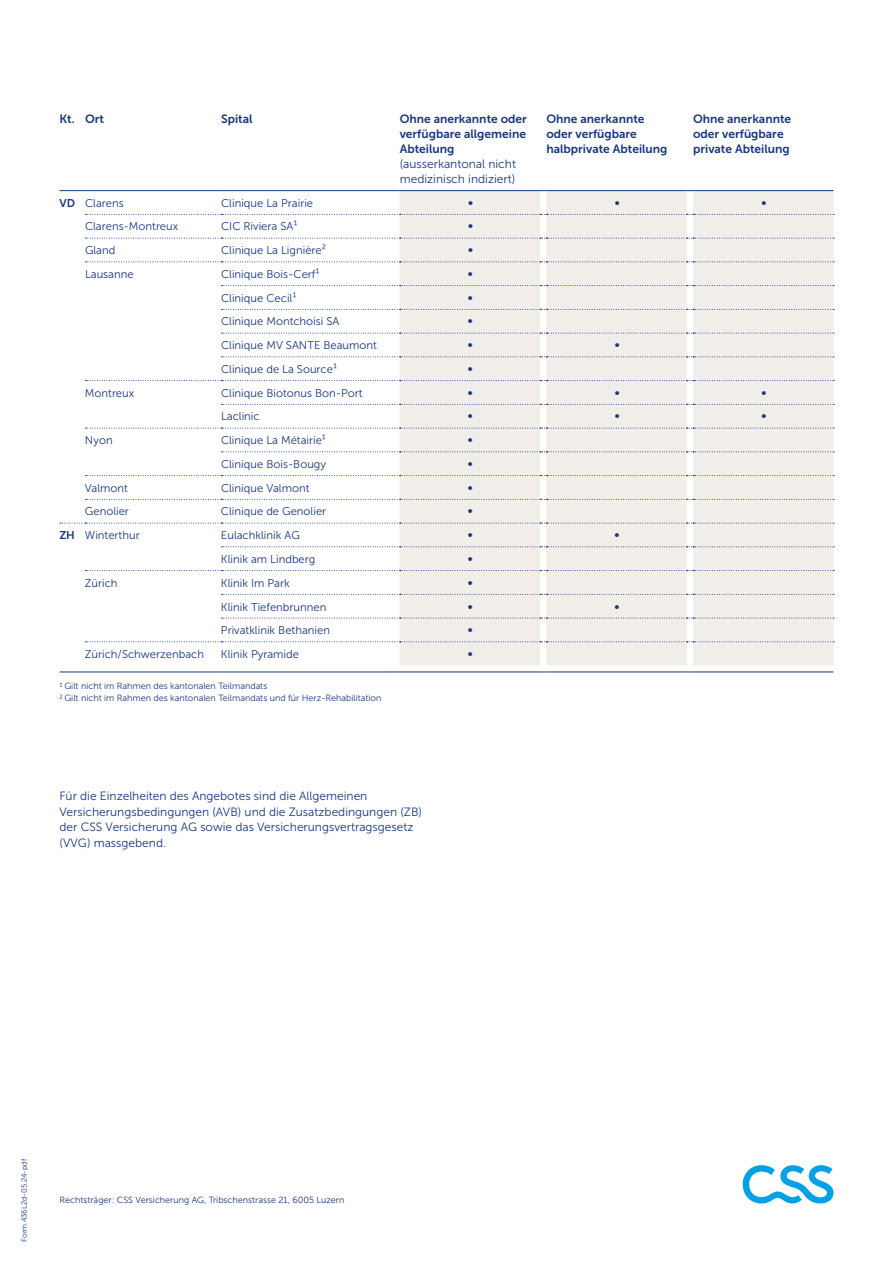
<style>
.page{position:relative;width:893px;height:1263px;background:#fff}
.page>*{position:absolute;margin:0;border:0;box-sizing:border-box;transform-origin:0 0}
.t1{font:12px/15.8px "Museo Sans 300";color:#19367e}
.t2{font:12px/15px "Museo Sans 700";color:#19367e}
.t3{font:11.25px "Museo Sans 300";color:#19367e}
.t4{font:9px/12px "Museo Sans 300";color:#19367e}
.t5{font:7.5px "Museo Sans 300";color:#19367e}
.s1{font-family:"Museo Sans 700"}
</style>
<div class="page">
<svg style="left:743px;top:1165px;width:90px;height:38px"></svg>
<div style="left:400px;top:191px;width:433px;height:474px;background:#f1ede8"></div>
<svg style="left:60px;top:190px;width:25px;height:1px"></svg>
<hr style="left:85px;top:190px;width:136px;height:1px;background:#19367e">
<hr style="left:221px;top:190px;width:179px;height:1px;background:#19367e">
<hr style="left:400px;top:190px;width:140px;height:1px;background:#19367e">
<hr style="left:546px;top:190px;width:141px;height:1px;background:#19367e">
<hr style="left:693px;top:190px;width:140px;height:1px;background:#19367e">
<svg style="left:60px;top:671px;width:25px;height:1px"></svg>
<hr style="left:85px;top:671px;width:136px;height:1px;background:#19367e">
<hr style="left:221px;top:671px;width:179px;height:1px;background:#19367e">
<hr style="left:400px;top:671px;width:140px;height:1px;background:#19367e">
<hr style="left:546px;top:671px;width:141px;height:1px;background:#19367e">
<hr style="left:693px;top:671px;width:140px;height:1px;background:#19367e">
<svg style="left:85px;top:214px;width:749px;height:1px"></svg>
<svg style="left:85px;top:238px;width:749px;height:1px"></svg>
<svg style="left:221px;top:285px;width:613px;height:1px"></svg>
<svg style="left:221px;top:309px;width:613px;height:1px"></svg>
<svg style="left:221px;top:333px;width:613px;height:1px"></svg>
<svg style="left:221px;top:356px;width:613px;height:1px"></svg>
<svg style="left:221px;top:404px;width:613px;height:1px"></svg>
<svg style="left:221px;top:451px;width:613px;height:1px"></svg>
<svg style="left:85px;top:499px;width:749px;height:1px"></svg>
<svg style="left:221px;top:546px;width:613px;height:1px"></svg>
<svg style="left:221px;top:594px;width:613px;height:1px"></svg>
<svg style="left:221px;top:618px;width:613px;height:1px"></svg>
<svg style="left:85px;top:261px;width:749px;height:1px"></svg>
<svg style="left:85px;top:380px;width:749px;height:1px"></svg>
<svg style="left:85px;top:428px;width:749px;height:1px"></svg>
<svg style="left:85px;top:475px;width:749px;height:1px"></svg>
<svg style="left:60px;top:523px;width:774px;height:1px"></svg>
<svg style="left:85px;top:570px;width:749px;height:1px"></svg>
<svg style="left:85px;top:641px;width:749px;height:1px"></svg>
<p class="t2" style="left:60px;top:111px;width:46px">Kt. Ort</p>
<p class="t2" style="left:221px;top:111px;width:33px">Spital</p>
<p class="t2" style="left:400px;top:111px;width:129px;text-align:justify">Ohne anerkannte oder verfügbare allgemeine Abteilung</p>
<p class="t1" style="left:400px;top:156px;width:118px;line-height:15px">(ausserkantonal nicht medizinisch indiziert)</p>
<p class="t2" style="left:546px;top:111px;width:123px">Ohne anerkannte oder verfügbare halbprivate Abteilung</p>
<p class="t2" style="left:693px;top:111px;width:100px">Ohne anerkannte oder verfügbare private Abteilung</p>
<p class="t3" style="left:60px;top:197px;width:66px"><span class="s1">VD</span> Clarens</p>
<p class="t3" style="left:221px;top:197px;width:94px">Clinique La Prairie</p>
<p class="t3" style="left:468px;top:197px;width:7px">∞</p>
<p class="t3" style="left:614px;top:197px;width:7px">∞</p>
<p class="t3" style="left:761px;top:197px;width:7px">∞</p>
<p class="t3" style="left:85px;top:221px;width:95px">Clarens-Montreux</p>
<p class="t3" style="left:221px;top:221px;width:78px">CIC Riviera SA1</p>
<p class="t3" style="left:468px;top:221px;width:7px">∞</p>
<p class="t3" style="left:85px;top:244px;width:32px">Gland</p>
<p class="t3" style="left:221px;top:244px;width:106px">Clinique La Lignière2</p>
<p class="t3" style="left:468px;top:244px;width:7px">∞</p>
<p class="t3" style="left:85px;top:268px;width:50px">Lausanne</p>
<p class="t3" style="left:221px;top:268px;width:100px">Clinique Bois-Cerf1</p>
<p class="t3" style="left:468px;top:268px;width:7px">∞</p>
<p class="t3" style="left:221px;top:292px;width:77px">Clinique Cecil1</p>
<p class="t3" style="left:468px;top:292px;width:7px">∞</p>
<p class="t3" style="left:221px;top:316px;width:120px">Clinique Montchoisi SA</p>
<p class="t3" style="left:468px;top:316px;width:7px">∞</p>
<p class="t3" style="left:221px;top:339px;width:157px">Clinique MV SANTE Beaumont</p>
<p class="t3" style="left:468px;top:339px;width:7px">∞</p>
<p class="t3" style="left:614px;top:339px;width:7px">∞</p>
<p class="t3" style="left:221px;top:363px;width:118px">Clinique de La Source1</p>
<p class="t3" style="left:468px;top:363px;width:7px">∞</p>
<p class="t3" style="left:85px;top:387px;width:51px">Montreux</p>
<p class="t3" style="left:221px;top:387px;width:143px">Clinique Biotonus Bon-Port</p>
<p class="t3" style="left:468px;top:387px;width:7px">∞</p>
<p class="t3" style="left:614px;top:387px;width:7px">∞</p>
<p class="t3" style="left:761px;top:387px;width:7px">∞</p>
<p class="t3" style="left:221px;top:411px;width:40px">Laclinic</p>
<p class="t3" style="left:468px;top:411px;width:7px">∞</p>
<p class="t3" style="left:614px;top:411px;width:7px">∞</p>
<p class="t3" style="left:761px;top:411px;width:7px">∞</p>
<p class="t3" style="left:85px;top:434px;width:29px">Nyon</p>
<p class="t3" style="left:221px;top:434px;width:107px">Clinique La Métairie1</p>
<p class="t3" style="left:468px;top:434px;width:7px">∞</p>
<p class="t3" style="left:221px;top:458px;width:107px">Clinique Bois-Bougy</p>
<p class="t3" style="left:468px;top:458px;width:7px">∞</p>
<p class="t3" style="left:85px;top:482px;width:45px">Valmont</p>
<p class="t3" style="left:221px;top:482px;width:90px">Clinique Valmont</p>
<p class="t3" style="left:468px;top:482px;width:7px">∞</p>
<p class="t3" style="left:85px;top:505px;width:46px">Genolier</p>
<p class="t3" style="left:221px;top:505px;width:107px">Clinique de Genolier</p>
<p class="t3" style="left:468px;top:505px;width:7px">∞</p>
<p class="t3" style="left:59px;top:529px;width:82px"><span class="s1">ZH</span> Winterthur</p>
<p class="t3" style="left:221px;top:529px;width:80px">Eulachklinik AG</p>
<p class="t3" style="left:468px;top:529px;width:7px">∞</p>
<p class="t3" style="left:614px;top:529px;width:7px">∞</p>
<p class="t3" style="left:221px;top:553px;width:96px">Klinik am Lindberg</p>
<p class="t3" style="left:468px;top:553px;width:7px">∞</p>
<p class="t3" style="left:85px;top:577px;width:34px">Zürich</p>
<p class="t3" style="left:221px;top:577px;width:70px">Klinik Im Park</p>
<p class="t3" style="left:468px;top:577px;width:7px">∞</p>
<p class="t3" style="left:221px;top:600px;width:107px">Klinik Tiefenbrunnen</p>
<p class="t3" style="left:468px;top:600px;width:7px">∞</p>
<p class="t3" style="left:614px;top:600px;width:7px">∞</p>
<p class="t3" style="left:221px;top:624px;width:111px">Privatklinik Bethanien</p>
<p class="t3" style="left:467px;top:624px;width:7px">∞</p>
<p class="t3" style="left:85px;top:648px;width:121px">Zürich/Schwerzenbach</p>
<p class="t3" style="left:221px;top:648px;width:80px">Klinik Pyramide</p>
<p class="t3" style="left:467px;top:648px;width:7px">∞</p>
<p class="t4" style="left:60px;top:680px;width:323px">1 Gilt nicht im Rahmen des kantonalen Teilmandats<br>2 Gilt nicht im Rahmen des kantonalen Teilmandats und für Herz-Rehabilitation</p>
<p class="t1" style="left:60px;top:788px;width:364px">Für die Einzelheiten des Angebotes sind die Allgemeinen Versicherungsbedingungen (AVB) und die Zusatzbedingungen (ZB) der CSS Versicherung AG sowie das Versicherungsvertragsgesetz (VVG) massgebend.</p>
<p class="t5" style="left:20px;top:1242px;width:84px;rotate:-90deg">Form.436L2d-05.24-pdf</p>
<p class="t4" style="left:60px;top:1194px;width:286px">Rechtsträger: CSS Versicherung AG, Tribschenstrasse 21, 6005 Luzern</p>
</div>
